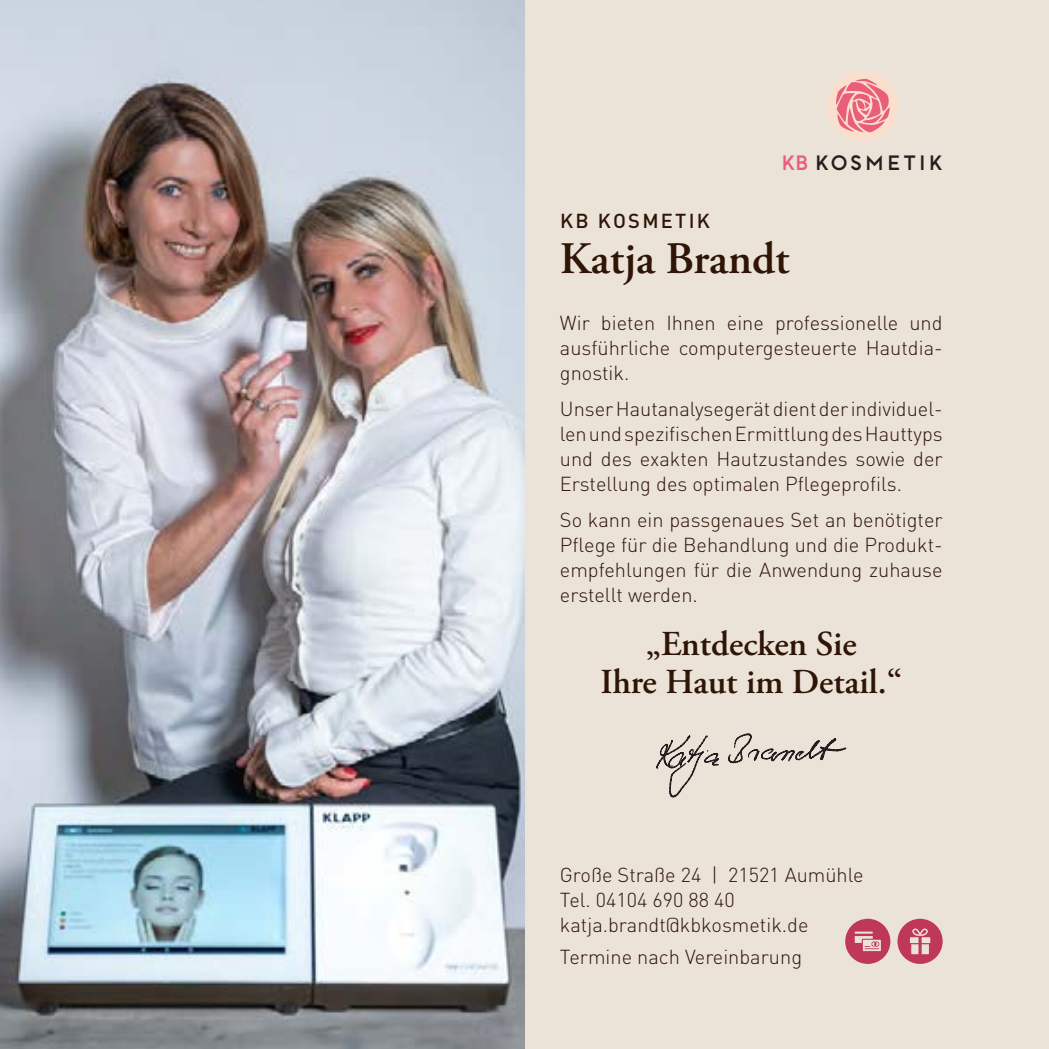
<style>
.page{position:relative;width:1049px;height:1049px;background:#ebe3d7}
.page>*{position:absolute;margin:0;border:0;box-sizing:border-box;transform-origin:0 0}
.M_Name{font:600 45px "Adobe Garamond Pro";color:#2f1506}
.t1{font:600 35px "Adobe Garamond Pro";color:#2f1506}
.t2{font:300 20px/25px "DIN";color:#2f1506;text-align:justify}
.Sub_ohne_Abstand{font:500 20px "DIN";letter-spacing:.115em;color:#2f1506}
.t3{font:700 19.5px "Pontiac";letter-spacing:.19em;color:#231f20}
.s1{color:#e95f79}
</style>
<div class="page">
<div style="left:827px;top:71px;width:71px;height:70px;background:#fadfce;border-radius:50%"></div>
<svg style="left:836px;top:78px;width:54px;height:56px"></svg>
<svg style="left:656px;top:735px;width:63px;height:62px"></svg>
<svg style="left:728px;top:733px;width:118px;height:30px"></svg>
<div style="left:845px;top:919px;width:45px;height:45px;background:#bf3859;border-radius:50%"></div>
<svg style="left:855px;top:931px;width:26px;height:20px"></svg>
<div style="left:897px;top:919px;width:46px;height:45px;background:#bf3859;border-radius:50%"></div>
<svg style="left:910px;top:928px;width:20px;height:26px"></svg>
<img style="left:0;top:0;width:524px;height:1049px">
<p class="t3" style="left:782px;top:148px;width:162px"><span class="s1">KB</span> KOSMETIK</p>
<p class="Sub_ohne_Abstand" style="left:560px;top:208px;width:151px">KB KOSMETIK</p>
<p class="M_Name" style="left:560px;top:233px;width:231px">Katja Brandt</p>
<p class="t2" style="left:560px;top:310px;width:384px">Wir bieten Ihnen eine professionelle und ausführliche computergesteuerte Hautdia&shy;gnostik.</p>
<p class="t2" style="left:560px;top:396px;width:384px">Unser Hautanalysegerät dient der individuel&shy;len und spezifischen Ermittlung des Hauttyps und des exakten Hautzustandes sowie der Erstellung des optimalen Pflegeprofils.</p>
<p class="t2" style="left:560px;top:507px;width:384px">So kann ein passgenaues Set an benötigter Pflege für die Behandlung und die Produkt&shy;empfehlungen für die Anwendung zuhause erstellt werden.</p>
<p class="t1" style="left:646px;top:624px;width:212px">„Entdecken Sie</p>
<p class="t1" style="left:600px;top:661px;width:303px">Ihre Haut im Detail.“</p>
<p class="t2" style="left:560px;top:862px;width:305px">Große Straße 24 | 21521 Aumühle</p>
<p class="t2" style="left:560px;top:887px;width:176px">Tel. 04104 690 88 40</p>
<p class="t2" style="left:560px;top:912px;width:250px">katja.brandt@kbkosmetik.de</p>
<p class="t2" style="left:560px;top:944px;width:244px">Termine nach Vereinbarung</p>
</div>
